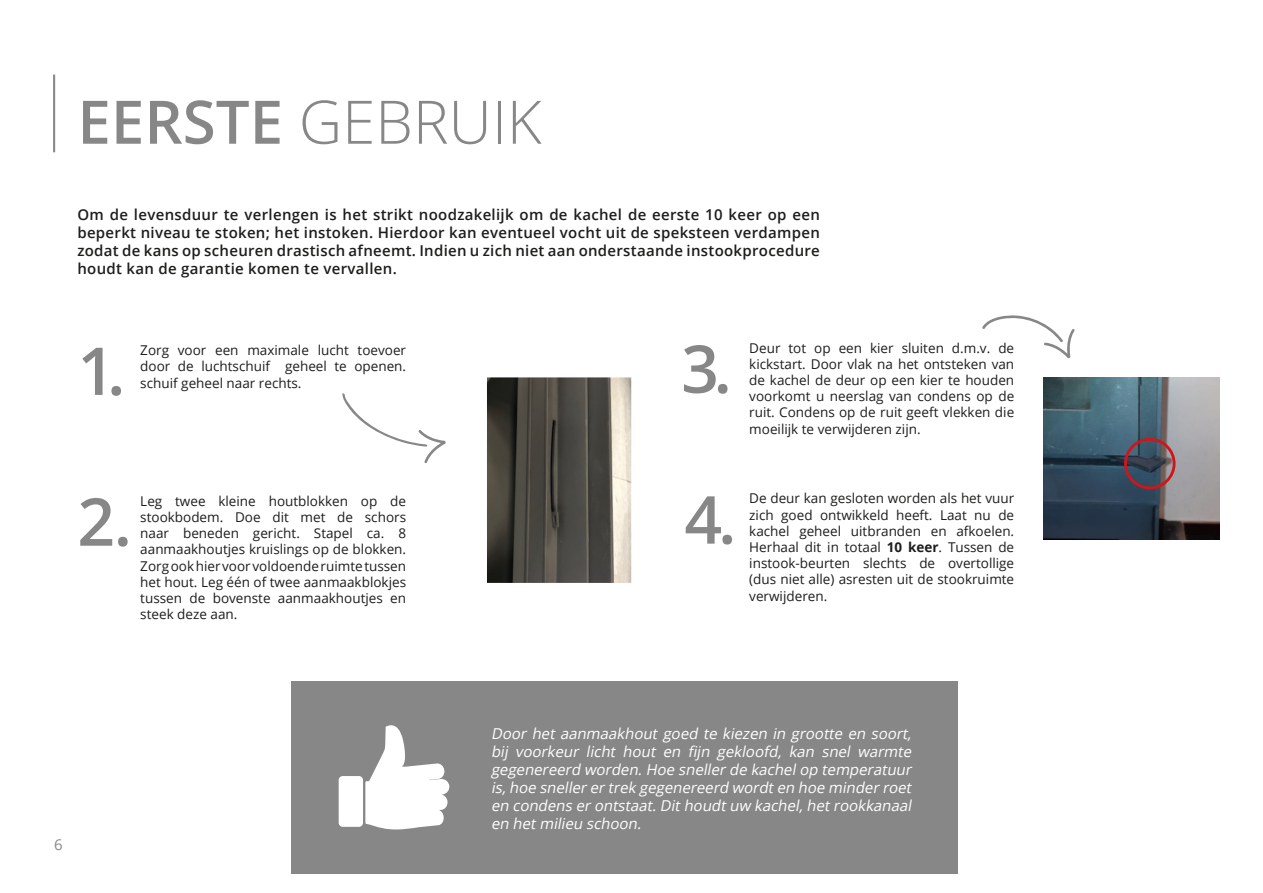
<style>
.page{position:relative;width:1263px;height:893px;background:#fff}
.page>*{position:absolute;margin:0;border:0;box-sizing:border-box;transform-origin:0 0}
.H1_-_Rechtsboven_-_l{font:600 66px "Open Sans";color:#878787}
.H1_-_Rechtsboven_-_l-2{font:300 60px "Open Sans";color:#878787}
.Basis_-_Altech_Grey{font:600 15px/18px "Open Sans";letter-spacing:.02em;color:#1d1d1b;text-align:justify}
.Basis_Streep_-_Altec{font:italic 15px/18px "Open Sans";color:#fff;text-align:justify}
.t1{font:15px "Open Sans";color:#878787}
.Basis_Streep_-_Altec-2{font:13.5px/16.2px "Open Sans";color:#1d1d1b;text-align:justify}
.s1{font-weight:600}
.s2{font-weight:700}
</style>
<div class="page">
<div style="left:291px;top:681px;width:666px;height:193px;background:#878787"></div>
<hr style="left:53px;top:75px;width:2px;height:77px;background:#878787">
<img style="left:487px;top:378px;width:144px;height:205px">
<img style="left:1044px;top:378px;width:175px;height:161px">
<svg style="left:982px;top:315px;width:93px;height:43px"></svg>
<svg style="left:342px;top:393px;width:104px;height:70px"></svg>
<div style="left:1124px;top:438px;width:51px;height:51px;border:3px solid #cd171a;border-radius:50%"></div>
<svg style="left:365px;top:725px;width:85px;height:104px"></svg>
<div style="left:339px;top:776px;width:24px;height:51px;background:#fff;border-radius:4px"></div>
<p class="H1_-_Rechtsboven_-_l-2" style="left:77px;top:81px;width:466px"><span class="s1">EERSTE</span> GEBRUIK</p>
<p class="Basis_-_Altech_Grey" style="left:77px;top:205px;width:744px">Om de levensduur te verlengen is het strikt noodzakelijk om de kachel de eerste 10 keer op een beperkt niveau te stoken; het instoken. Hierdoor kan eventueel vocht uit de speksteen verdampen zodat de kans op scheuren drastisch afneemt. Indien u zich niet aan onderstaande instookprocedure houdt kan de garantie komen te vervallen.</p>
<p class="H1_-_Rechtsboven_-_l" style="left:77px;top:326px;width:49px">1.</p>
<p class="Basis_Streep_-_Altec-2" style="left:140px;top:342px;width:267px">Zorg voor een maximale lucht toevoer door de luchtschuif geheel te openen.</p>
<p class="Basis_Streep_-_Altec-2" style="left:140px;top:374px;width:163px">schuif geheel naar rechts.</p>
<p class="H1_-_Rechtsboven_-_l" style="left:77px;top:476px;width:56px">2.</p>
<p class="Basis_Streep_-_Altec-2" style="left:140px;top:492px;width:267px">Leg twee kleine houtblokken op de stookbodem. Doe dit met de schors naar beneden gericht. Stapel ca. 8 aanmaakhoutjes kruislings op de blokken.<br>Zorg ook hier voor voldoende ruimte tussen het hout. Leg één of twee aanmaakblokjes tussen de bovenste aanmaakhoutjes en steek deze aan.</p>
<p class="H1_-_Rechtsboven_-_l" style="left:681px;top:324px;width:52px">3.</p>
<p class="Basis_Streep_-_Altec-2" style="left:749px;top:339px;width:266px">Deur tot op een kier sluiten d.m.v. de kickstart. Door vlak na het ontsteken van de kachel de deur op een kier te houden voorkomt u neerslag van condens op de ruit. Condens op de ruit geeft vlekken die moeilijk te verwijderen zijn.</p>
<p class="H1_-_Rechtsboven_-_l" style="left:684px;top:474px;width:53px">4.</p>
<p class="Basis_Streep_-_Altec-2" style="left:749px;top:490px;width:266px">De deur kan gesloten worden als het vuur zich goed ontwikkeld heeft. Laat nu de kachel geheel uitbranden en afkoelen.<br>Herhaal dit in totaal <span class="s2">10 keer</span>. Tussen de instook-beurten slechts de overtollige (dus niet alle) asresten uit de stookruimte verwijderen.</p>
<p class="t1" style="left:54px;top:835px;width:10px">6</p>
<p class="Basis_Streep_-_Altec" style="left:491px;top:725px;width:425px">Door het aanmaakhout goed te kiezen in grootte en soort, bij voorkeur licht hout en fij n gekloofd, kan snel warmte gegenereerd worden.Hoe snellerde kachelop temperatuur is,hoe snellerertrek gegenereerd wordten hoe minderroet en condens erontstaat.Dithoudtuw kachel,hetrookkanaal en hetmilieu schoon.</p>
</div>
